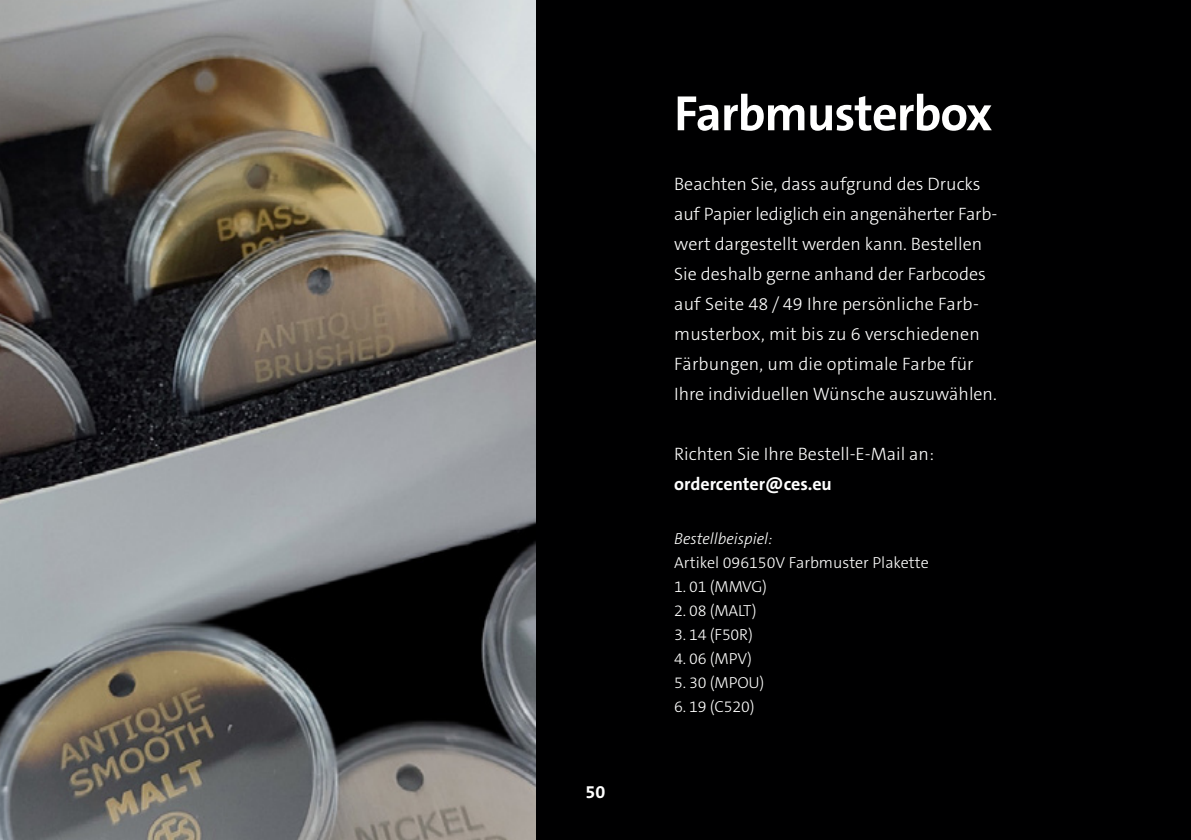
<style>
.page{position:relative;width:1191px;height:840px;background:#fff}
.page>*{position:absolute;margin:0;border:0;box-sizing:border-box;transform-origin:0 0}
.t1{font:700 50px "The Sans C5";letter-spacing:-.02em;color:#fff}
.t2{font:300 18px/30px "The Sans C5";color:#fff}
.t3{font:700 18px "The Sans C5";color:#fff}
.t4{font:300 16px "The Sans C5";letter-spacing:-.01em;color:#fff}
.t5{font:italic 300 16px "The Sans C5";color:#fff}
</style>
<div class="page">
<div style="left:536px;top:0;width:655px;height:839px;background:#000001"></div>
<img style="left:0;top:0;width:536px;height:839px">
<p class="t3" style="left:585px;top:779px;width:21px">50</p>
<h1 class="t1" style="left:674px;top:81px;width:320px">Farbmusterbox</h1>
<p class="t2" style="left:674px;top:168px;width:325px">Beachten Sie, dass aufgrund des Drucks auf Papier lediglich ein angenäherter Farb&shy;wert dargestellt werden kann. Bestellen Sie deshalb gerne anhand der Farbcodes auf Seite 48 / 49 Ihre persönliche Farb&shy;musterbox, mit bis zu 6 verschiedenen Färbungen, um die optimale Farbe für Ihre individuellen Wünsche auszuwählen.</p>
<p class="t2" style="left:674px;top:438px;width:261px">Richten Sie Ihre Bestell-E-Mail an:</p>
<p class="t3" style="left:674px;top:472px;width:159px">ordercenter@ces.eu</p>
<p class="t5" style="left:674px;top:528px;width:100px">Bestellbeispiel:</p>
<p class="t4" style="left:674px;top:552px;width:256px">Artikel 096150V Farbmuster Plakette</p>
<p class="t4" style="left:674px;top:576px;width:94px">1. 01 (MMVG)</p>
<p class="t4" style="left:674px;top:600px;width:84px">2. 08 (MALT)</p>
<p class="t4" style="left:674px;top:624px;width:80px">3. 14 (F50R)</p>
<p class="t4" style="left:674px;top:648px;width:79px">4. 06 (MPV)</p>
<p class="t4" style="left:674px;top:672px;width:92px">5. 30 (MPOU)</p>
<p class="t4" style="left:674px;top:696px;width:82px">6. 19 (C520)</p>
</div>
